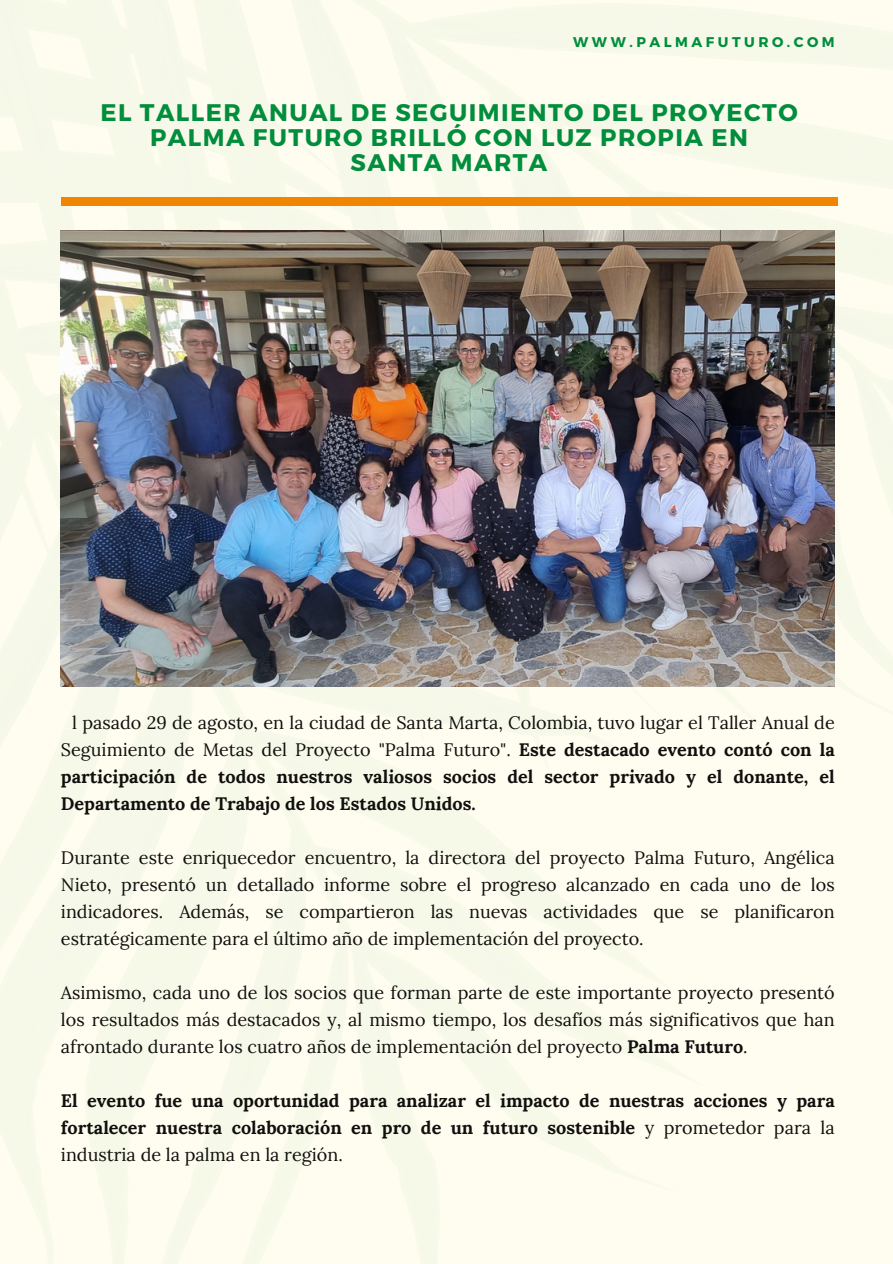
<style>
.page{position:relative;width:893px;height:1264px;background:#fff}
.page>*{position:absolute;margin:0;border:0;box-sizing:border-box;transform-origin:0 0}
.t1{font:700 24px/24.8px "Montserrat";letter-spacing:.06em;color:#008d3c;text-align:center}
.t2{font:18px/27px "Lora";color:#100f0d;text-align:justify}
.t3{font:700 18px/27px "Lora";color:#100f0d;text-align:justify}
.t4{font:700 14.1px "Montserrat";letter-spacing:.25em;color:#008d3c}
.s1{font-weight:400;color:#fffcf0}
.s2{font-weight:400}
.s3{font-weight:700}
</style>
<div class="page">
<img style="left:0;top:0;width:892px;height:1263px">
<div style="left:61px;top:197px;width:776px;height:9px;background:#f18400"></div>
<img style="left:61px;top:231px;width:773px;height:455px">
<p class="t4" style="left:573px;top:33px;width:263px">WWW.PALMAFUTURO.COM</p>
<p class="t1" style="left:100px;top:99px;width:698px">EL TALLER ANUAL DE SEGUIMIENTO DEL PROYECTO<br>PALMA FUTURO BRILLÓ CON LUZ PROPIA EN</p>
<p class="t1" style="left:350px;top:148px;width:198px">SANTA MARTA</p>
<p class="t3" style="left:61px;top:708px;width:775px"><span class="s1">E</span><span class="s2">l pasado 29 de agosto, en la ciudad de Santa Marta, Colombia, tuvo lugar el Taller Anual de Seguimiento de Metas del Proyecto "Palma Futuro".</span> Este destacado evento contó con la participación de todos nuestros valiosos socios del sector privado y el donante, el Departamento de Trabajo de los Estados Unidos.</p>
<p class="t2" style="left:61px;top:843px;width:775px">Durante este enriquecedor encuentro, la directora del proyecto Palma Futuro, Angélica Nieto, presentó un detallado informe sobre el progreso alcanzado en cada uno de los indicadores. Además, se compartieron las nuevas actividades que se planificaron estratégicamente para el último año de implementación del proyecto.</p>
<p class="t2" style="left:61px;top:978px;width:775px">Asimismo, cada uno de los socios que forman parte de este importante proyecto presentó los resultados más destacados y, al mismo tiempo, los desafíos más significativos que han afrontado durante los cuatro años de implementación del proyecto <span class="s3">Palma Futuro</span>.</p>
<p class="t3" style="left:61px;top:1086px;width:775px">El evento fue una oportunidad para analizar el impacto de nuestras acciones y para fortalecer nuestra colaboración en pro de un futuro sostenible <span class="s2">y prometedor para la industria de la palma en la región.</span></p>
</div>
